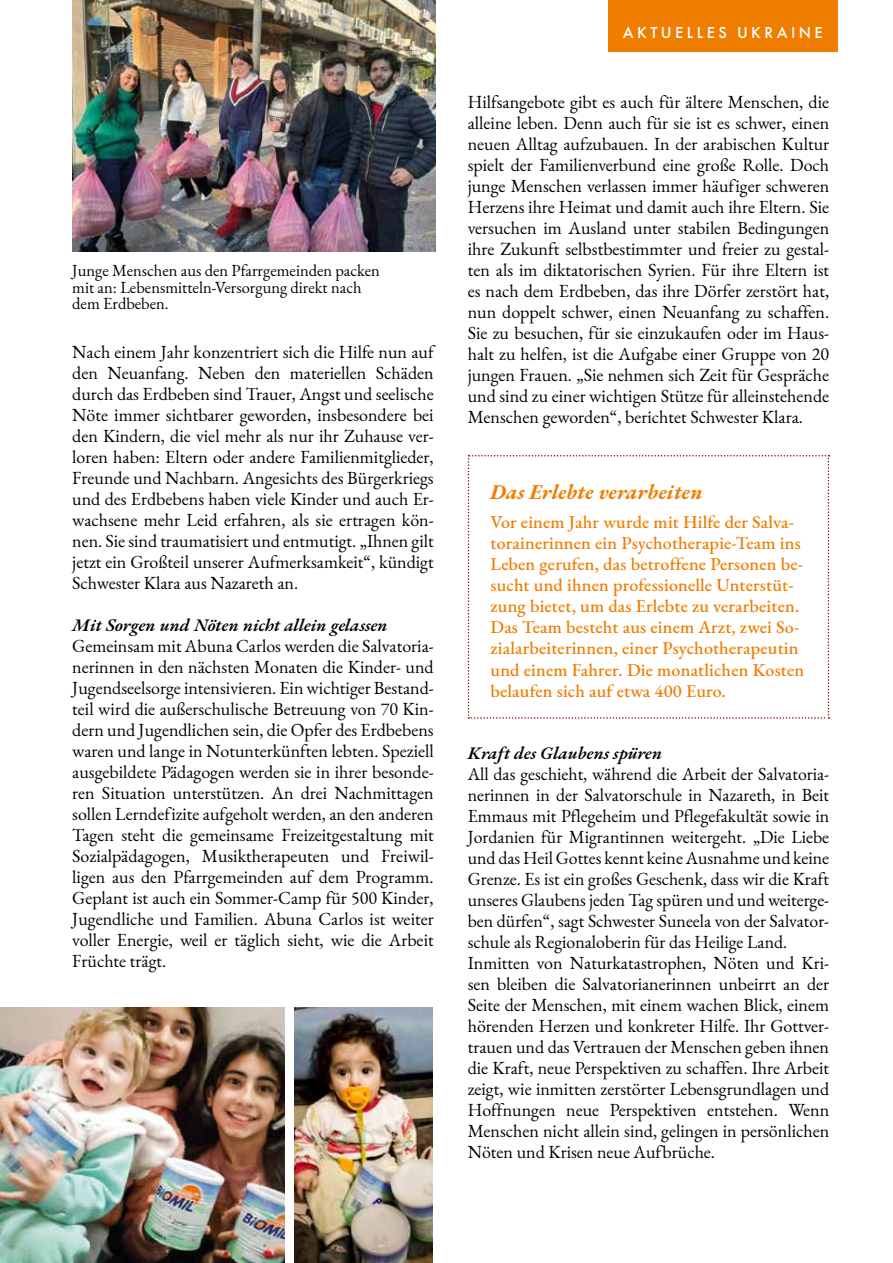
<style>
.page{position:relative;width:893px;height:1263px;background:#fff}
.page>*{position:absolute;margin:0;border:0;box-sizing:border-box;transform-origin:0 0}
.t1{font:italic 700 21px "EB Garamond";letter-spacing:.01em;color:#ef7d00}
.t2{font:18px/21px "EB Garamond";color:#000;text-align:justify}
.t3{font:500 18px/21px "EB Garamond";letter-spacing:.01em;color:#ef7d00}
.t4{font:italic 600 18px "EB Garamond";color:#000}
.t5{font:16.5px/16.5px "EB Garamond";color:#000}
.t6{font:500 16.5px "Futura PT";letter-spacing:.21em;color:#fff}
.t7{font:500 16.5px "Futura PT";letter-spacing:.13em;color:#fff}
</style>
<div class="page">
<div style="left:608px;top:0;width:230px;height:51px;background:#ef7d00"></div>
<svg style="left:468px;top:455px;width:361px;height:264px"></svg>
<img style="left:72px;top:0;width:364px;height:252px">
<img style="left:0;top:1008px;width:284px;height:255px">
<img style="left:295px;top:1008px;width:138px;height:255px">
<p class="t5" style="left:72px;top:262px;width:309px">Junge Menschen aus den Pfarrgemeinden packen mit an: Lebensmitteln-Versorgung direkt nach dem Erdbeben.</p>
<p class="t2" style="left:72px;top:341px;width:363px">Nach einem Jahr konzentriert sich die Hilfe nun auf den Neuanfang. Neben den materiellen Schäden durch das Erdbeben sind Trauer, Angst und seelische Nöte immer sichtbarer geworden, insbesondere bei den Kindern, die viel mehr als nur ihr Zuhause ver&shy;loren haben: Eltern oder andere Familienmitglieder, Freunde und Nachbarn. Angesichts des Bürgerkriegs und des Erdbebens haben viele Kinder und auch Er&shy;wachsene mehr Leid erfahren, als sie ertragen kön&shy;nen. Sie sind traumatisiert und entmutigt. „Ihnen gilt jetzt ein Großteil unserer Aufmerksamkeit“, kündigt Schwester Klara aus Nazareth an.</p>
<p class="t4" style="left:72px;top:613px;width:317px">Mit Sorgen und Nöten nicht allein gelassen</p>
<p class="t2" style="left:72px;top:635px;width:363px">Gemeinsam mit Abuna Carlos werden die Salvatoria&shy;nerinnen in den nächsten Monaten die Kinder- und Jugendseelsorge intensivieren. Ein wichtiger Bestand&shy;teil wird die außerschulische Betreuung von 70 Kin&shy;dern und Jugendlichen sein, die Opfer des Erdbebens waren und lange in Notunterkünften lebten. Speziell ausgebildete Pädagogen werden sie in ihrer besonde&shy;ren Situation unterstützen. An drei Nachmittagen sollen Lerndefizite aufgeholt werden, an den anderen Tagen steht die gemeinsame Freizeitgestaltung mit Sozialpädagogen, Musiktherapeuten und Freiwil&shy;ligen aus den Pfarrgemeinden auf dem Programm.<br>Geplant ist auch ein Sommer-Camp für 500 Kinder, Jugendliche und Familien. Abuna Carlos ist weiter voller Energie, weil er täglich sieht, wie die Arbeit Früchte trägt.</p>
<p class="t7" style="left:648px;top:23px;width:177px">TUELL IM GESPRÄCH</p>
<p class="t6" style="left:623px;top:23px;width:201px">AKTUELLES UKRAINE</p>
<p class="t2" style="left:468px;top:91px;width:363px">Hilfsangebote gibt es auch für ältere Menschen, die alleine leben. Denn auch für sie ist es schwer, einen neuen Alltag aufzubauen. In der arabischen Kultur spielt der Familienverbund eine große Rolle. Doch junge Menschen verlassen immer häufiger schweren Herzens ihre Heimat und damit auch ihre Eltern. Sie versuchen im Ausland unter stabilen Bedingungen ihre Zukunft selbstbestimmter und freier zu gestal&shy;ten als im diktatorischen Syrien. Für ihre Eltern ist es nach dem Erdbeben, das ihre Dörfer zerstört hat, nun doppelt schwer, einen Neuanfang zu schaffen.<br>Sie zu besuchen, für sie einzukaufen oder im Haus&shy;halt zu helfen, ist die Aufgabe einer Gruppe von 20 jungen Frauen. „Sie nehmen sich Zeit für Gespräche und sind zu einer wichtigen Stütze für alleinstehende Menschen geworden“, berichtet Schwester Klara.</p>
<p class="t1" style="left:490px;top:477px;width:214px">Das Erlebte verarbeiten</p>
<p class="t3" style="left:490px;top:512px;width:315px">Vor einem Jahr wurde mit Hilfe der Salva&shy;torainerinnen ein Psychotherapie-Team ins Leben gerufen, das betroffene Personen be&shy;sucht und ihnen professionelle Unterstüt&shy;zung bietet, um das Erlebte zu verarbeiten.<br>Das Team besteht aus einem Arzt, zwei So&shy;zialarbeiterinnen, einer Psychotherapeutin und einem Fahrer. Die monatlichen Kosten belaufen sich auf etwa 400 Euro.</p>
<p class="t4" style="left:468px;top:741px;width:196px">Kraft des Glaubens spüren</p>
<p class="t2" style="left:468px;top:763px;width:363px;text-align:left">All das geschieht, während die Arbeit der Salvatoria&shy;nerinnen in der Salvatorschule in Nazareth, in Beit Emmaus mit Pflegeheim und Pflegefakultät sowie in Jordanien für Migrantinnen weitergeht. „Die Liebe und das Heil Gottes kennt keine Ausnahme und keine Grenze. Es ist ein großes Geschenk, dass wir die Kraft unseres Glaubens jeden Tag spüren und und weiterge&shy;ben dürfen“, sagt Schwester Suneela von der Salvator&shy;schule als Regionaloberin für das Heilige Land.<br>Inmitten von Naturkatastrophen, Nöten und Kri&shy;sen bleiben die Salvatorianerinnen unbeirrt an der Seite der Menschen, mit einem wachen Blick, einem hörenden Herzen und konkreter Hilfe. Ihr Gottver&shy;trauen und das Vertrauen der Menschen geben ihnen die Kraft, neue Perspektiven zu schaffen. Ihre Arbeit zeigt, wie inmitten zerstörter Lebensgrundlagen und Hoffnungen neue Perspektiven entstehen. Wenn Menschen nicht allein sind, gelingen in persönlichen Nöten und Krisen neue Aufbrüche.</p>
</div>
